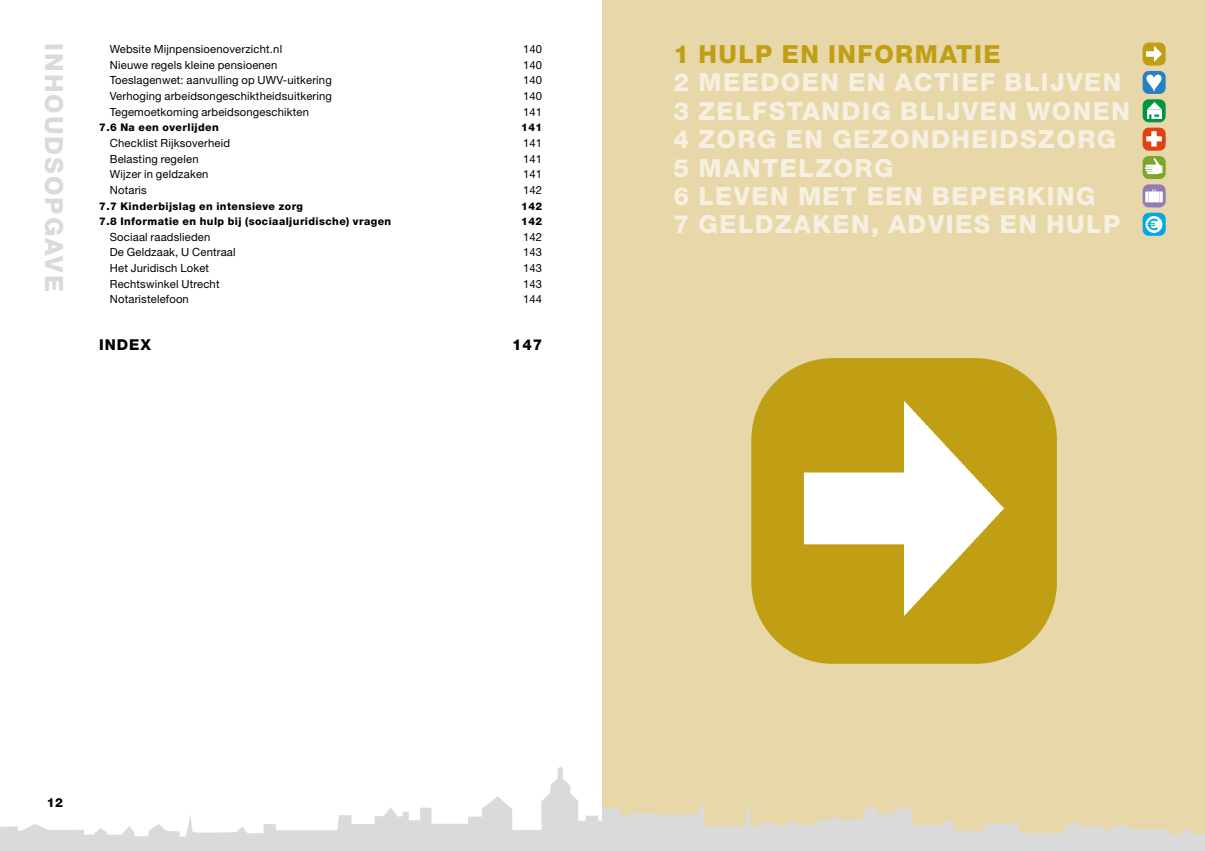
<style>
.page{position:relative;width:1205px;height:851px;background:#fff}
.page>*{position:absolute;margin:0;border:0;box-sizing:border-box;transform-origin:0 0}
.t1{font:800 25px/28.4px "Helvetica Neue LT Std";letter-spacing:.06em;color:#f6f0e0}
.t2{font:800 25px "Helvetica Neue LT Std";letter-spacing:.06em;color:#c19f15}
.t3{font:800 25px "Helvetica Neue LT Std";letter-spacing:.08em;color:#dadada}
.t4{font:800 15px "Helvetica Neue LT Std";letter-spacing:.06em;color:#000}
.t5{font:800 12.5px "Helvetica Neue LT Std";color:#000}
.t6{font:11.25px "Helvetica Neue LT Std";letter-spacing:.015em;color:#000}
.t7{font:800 10.62px "Helvetica Neue LT Std";letter-spacing:.04em;color:#000}
</style>
<div class="page">
<svg style="left:125px;top:766px;width:477px;height:84px"></svg>
<svg style="left:0;top:824px;width:125px;height:26px"></svg>
<div style="left:602px;top:0;width:603px;height:850px;background:#e7d7a9"></div>
<svg style="left:602px;top:801px;width:603px;height:49px;fill:#dadada"></svg>
<img style="left:754px;top:358px;width:300px;height:305px">
<svg style="left:1142px;top:43px;width:23px;height:23px"></svg>
<img style="left:1143px;top:43px;width:22px;height:23px">
<svg style="left:1142px;top:71px;width:23px;height:23px"></svg>
<img style="left:1143px;top:71px;width:22px;height:23px">
<img style="left:1142px;top:128px;width:23px;height:23px">
<svg style="left:1142px;top:99px;width:23px;height:23px"></svg>
<img style="left:1147px;top:102px;width:14px;height:16px">
<img style="left:1142px;top:184px;width:23px;height:23px">
<svg style="left:1142px;top:213px;width:23px;height:23px"></svg>
<img style="left:1143px;top:213px;width:21px;height:23px">
<img style="left:1142px;top:156px;width:23px;height:23px">
<h1 class="t3" style="left:69px;top:43px;width:250px;rotate:90deg">INHOUDSOPGAVE</h1>
<p class="t6" style="left:110px;top:42px;width:174px">Website Mijnpensioenoverzicht.nl</p>
<p class="t6" style="left:523px;top:42px;width:21px">140</p>
<p class="t6" style="left:110px;top:58px;width:169px">Nieuwe regels kleine pensioenen</p>
<p class="t6" style="left:523px;top:58px;width:21px">140</p>
<p class="t6" style="left:110px;top:74px;width:223px">Toeslagenwet: aanvulling op UWV-uitkering</p>
<p class="t6" style="left:523px;top:74px;width:21px">140</p>
<p class="t6" style="left:110px;top:89px;width:224px">Verhoging arbeidsongeschiktheidsuitkering</p>
<p class="t6" style="left:523px;top:89px;width:21px">140</p>
<p class="t6" style="left:110px;top:105px;width:201px">Tegemoetkoming arbeidsongeschikten</p>
<p class="t6" style="left:523px;top:105px;width:21px">141</p>
<p class="t7" style="left:99px;top:121px;width:121px">7.6 Na een overlijden</p>
<p class="t7" style="left:521px;top:121px;width:22px">141</p>
<p class="t6" style="left:110px;top:136px;width:122px">Checklist Rijksoverheid</p>
<p class="t6" style="left:523px;top:136px;width:21px">141</p>
<p class="t6" style="left:110px;top:152px;width:90px">Belasting regelen</p>
<p class="t6" style="left:523px;top:152px;width:21px">141</p>
<p class="t6" style="left:110px;top:167px;width:100px">Wijzer in geldzaken</p>
<p class="t6" style="left:523px;top:167px;width:21px">141</p>
<p class="t6" style="left:110px;top:183px;width:39px">Notaris</p>
<p class="t6" style="left:523px;top:183px;width:21px">142</p>
<p class="t7" style="left:99px;top:199px;width:205px">7.7 Kinderbijslag en intensieve zorg</p>
<p class="t7" style="left:521px;top:199px;width:22px">142</p>
<p class="t7" style="left:99px;top:215px;width:294px">7.8 Informatie en hulp bij (sociaaljuridische) vragen</p>
<p class="t7" style="left:521px;top:215px;width:22px">142</p>
<p class="t6" style="left:110px;top:230px;width:102px">Sociaal raadslieden</p>
<p class="t6" style="left:523px;top:230px;width:21px">142</p>
<p class="t6" style="left:110px;top:246px;width:127px">De Geldzaak, U Centraal</p>
<p class="t6" style="left:523px;top:246px;width:21px">143</p>
<p class="t6" style="left:110px;top:261px;width:101px">Het Juridisch Loket</p>
<p class="t6" style="left:523px;top:261px;width:21px">143</p>
<p class="t6" style="left:110px;top:277px;width:111px">Rechtswinkel Utrecht</p>
<p class="t6" style="left:523px;top:277px;width:21px">143</p>
<p class="t6" style="left:110px;top:292px;width:81px">Notaristelefoon</p>
<p class="t6" style="left:523px;top:292px;width:21px">144</p>
<h2 class="t4" style="left:99px;top:336px;width:53px">INDEX</h2>
<h2 class="t4" style="left:512px;top:336px;width:32px">147</h2>
<h1 class="t2" style="left:673px;top:39px;width:329px">1 HULP EN INFORMATIE</h1>
<h1 class="t1" style="left:673px;top:68px;width:458px">2 MEEDOEN EN ACTIEF BLIJVEN<br>3 ZELFSTANDIG BLIJVEN WONEN<br>4 ZORG EN GEZONDHEIDSZORG<br>5 MANTELZORG<br>6 LEVEN MET EEN BEPERKING<br>7 GELDZAKEN, ADVIES EN HULP</h1>
<p class="t5" style="left:47px;top:794px;width:18px">12</p>
</div>
